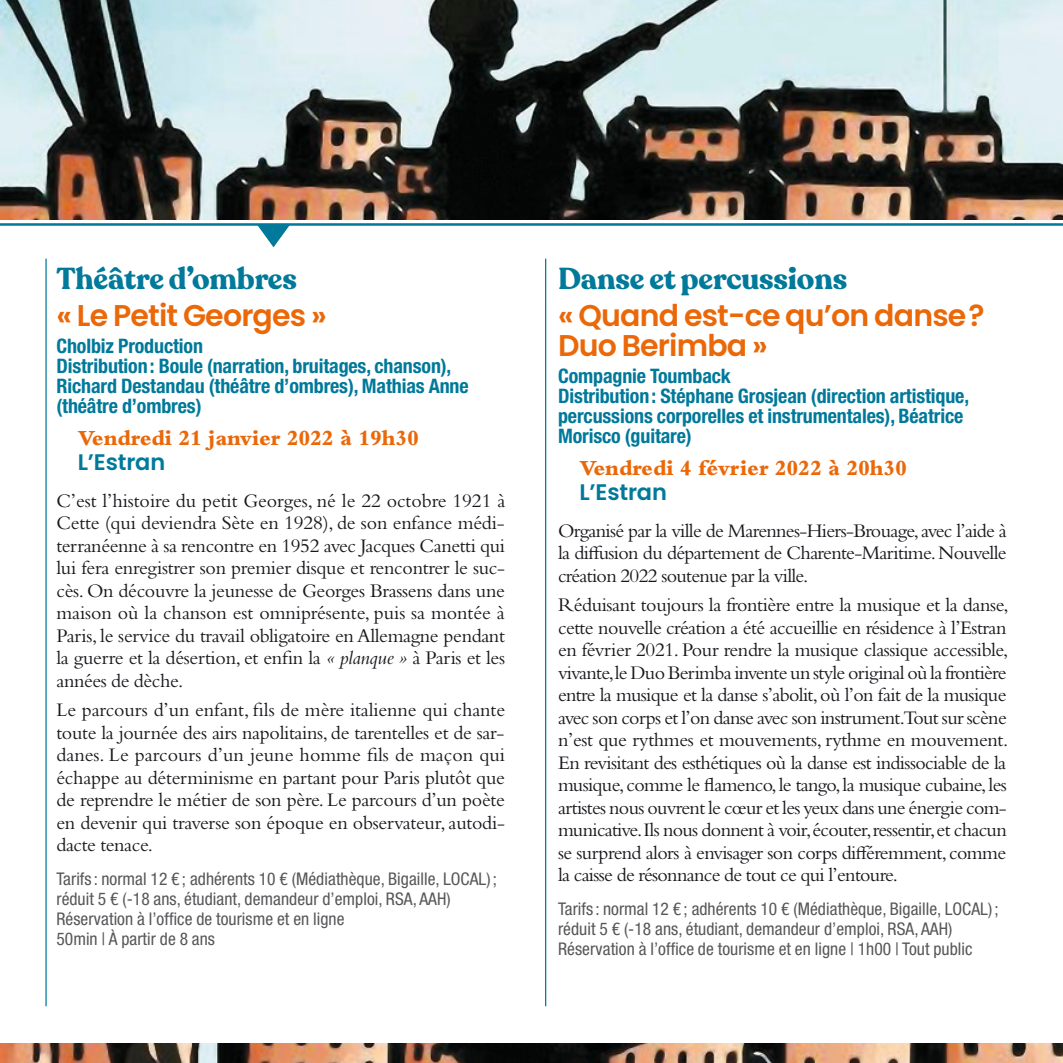
<style>
.page{position:relative;width:1063px;height:1063px;background:#fff}
.page>*{position:absolute;margin:0;border:0;box-sizing:border-box;transform-origin:0 0}
.t1{font:600 30px/30px "Poppins";letter-spacing:-.025em;color:#eb6809}
.t2{font:700 30px "Recoleta";letter-spacing:-.005em;color:#00799a}
.t3{font:800 22.5px "Bembo Std";letter-spacing:-.01em;color:#eb6809}
.t4{font:600 22.5px "Poppins";letter-spacing:-.005em;color:#00799a}
.t5{font:20px/22.5px "Bembo Std";letter-spacing:-.03em;color:#1a171c;text-align:justify}
.t6{font:700 condensed 20px/20px "Helvetica Neue LT Std";letter-spacing:-.005em;color:#00799a}
.t7{font:condensed 17.5px/20px "Helvetica Neue LT Std";letter-spacing:.005em;color:#57575a}
.s1{font-style:italic}
</style>
<div class="page">
<svg style="left:258px;top:226px;width:31px;height:21px"></svg>
<img style="left:0;top:0;width:1063px;height:220px">
<img style="left:0;top:1044px;width:1063px;height:19px">
<hr style="left:0;top:223px;width:1063px;height:3px;background:#00799a">
<hr style="left:45px;top:259px;width:2px;height:747px;background:#00799a">
<hr style="left:545px;top:259px;width:1px;height:747px;background:#00799a">
<h1 class="t2" style="left:56px;top:259px;width:242px">Théâtre d’ombres</h1>
<h1 class="t1" style="left:56px;top:300px;width:272px">« Le Petit Georges »</h1>
<p class="t6" style="left:56px;top:335px;width:414px">Cholbiz Production<br>Distribution: Boule (narration, bruitages, chanson), Richard Destandau (théâtre d’ombres), Mathias Anne (théâtre d’ombres)</p>
<p class="t3" style="left:78px;top:425px;width:343px">Vendredi 21 janvier 2022 à 19h30</p>
<p class="t4" style="left:78px;top:449px;width:89px">L’Estran</p>
<p class="t5" style="left:56px;top:489px;width:450px">C’est l’histoire du petit Georges, né le 22 octobre 1921 à Cette (qui deviendra Sète en 1928), de son enfance médi&shy;terranéenne à sa rencontre en 1952 avec Jacques Canetti qui lui fera enregistrer son premier disque et rencontrer le suc&shy;cès. On découvre la jeunesse de Georges Brassens dans une maison où la chanson est omniprésente, puis sa montée à Paris, le service du travail obligatoire en Allemagne pendant la guerre et la désertion, et enfin la <span class="s1">« planque »</span> à Paris et les années de dèche.</p>
<p class="t5" style="left:56px;top:698px;width:450px">Le parcours d’un enfant, fils de mère italienne qui chante toute la journée des airs napolitains, de tarentelles et de sar&shy;danes. Le parcours d’un jeune homme fils de maçon qui échappe au déterminisme en partant pour Paris plutôt que de reprendre le métier de son père. Le parcours d’un poète en devenir qui traverse son époque en observateur, autodi&shy;dacte tenace.</p>
<p class="t7" style="left:56px;top:869px;width:442px">Tarifs : normal 12 € ; adhérents 10 € (Médiathèque, Bigaille, LOCAL) ; réduit 5 € (-18 ans, étudiant, demandeur d’emploi, RSA, AAH)<br>Réservation à l’office de tourisme et en ligne<br>50min | À partir de 8 ans</p>
<h1 class="t2" style="left:558px;top:259px;width:291px">Danse et percussions</h1>
<h1 class="t1" style="left:558px;top:300px;width:428px">« Quand est-ce qu’on danse?<br>Duo Berimba »</h1>
<p class="t6" style="left:558px;top:365px;width:413px">Compagnie Toumback<br>Distribution: Stéphane Grosjean (direction artistique, percussions corporelles et instrumentales), Béatrice Morisco (guitare)</p>
<p class="t3" style="left:579px;top:455px;width:329px">Vendredi 4 février 2022 à 20h30</p>
<p class="t4" style="left:579px;top:479px;width:89px">L’Estran</p>
<p class="t5" style="left:558px;top:519px;width:450px">Organisé par la ville de Marennes-Hiers-Brouage, avec l’aide à la diffusion du département de Charente-Maritime. Nouvelle création 2022 soutenue par la ville.</p>
<p class="t5" style="left:558px;top:593px;width:452px;text-align:left">Réduisant toujours la frontière entre la musique et la danse, cette nouvelle création a été accueillie en résidence à l’Estran en février 2021. Pour rendre la musique classique accessible, vivante,le Duo Berimba invente un style original où la frontière entre la musique et la danse s’abolit, où l’on fait de la musique avec son corps et l’on danse avec son instrument.Tout sur scène n’est que rythmes et mouvements, rythme en mouvement.<br>En revisitant des esthétiques où la danse est indissociable de la musique, comme le flamenco, le tango, la musique cubaine, les artistes nous ouvrent le cœur et les yeux dans une énergie com&shy;municative. Ils nous donnent à voir, écouter, ressentir, et chacun se surprend alors à envisager son corps différemment, comme la caisse de résonnance de tout ce qui l’entoure.</p>
<p class="t7" style="left:558px;top:899px;width:442px">Tarifs : normal 12 € ; adhérents 10 € (Médiathèque, Bigaille, LOCAL) ; réduit 5 € (-18 ans, étudiant, demandeur d’emploi, RSA, AAH)<br>Réservation à l’office de tourisme et en ligne | 1h00 | Tout public</p>
</div>
